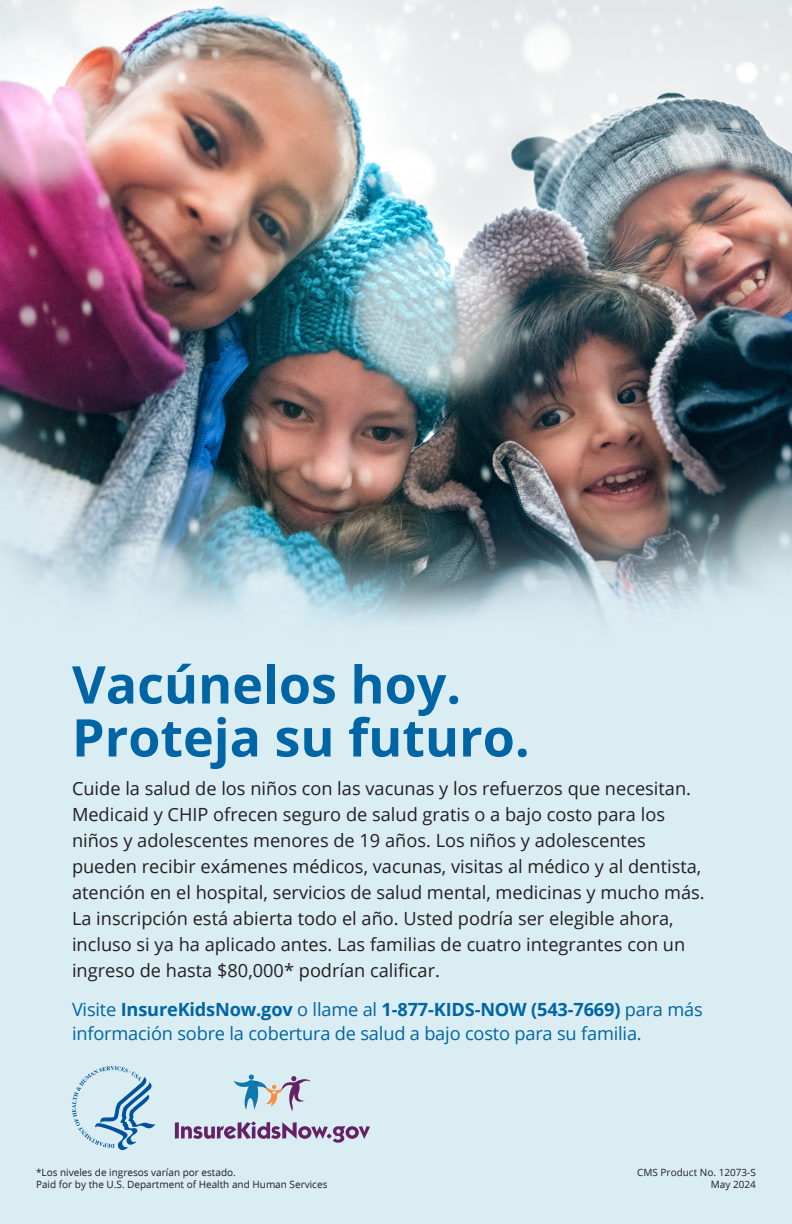
<style>
.page{position:relative;width:792px;height:1224px;background:#fff}
.page>*{position:absolute;margin:0;border:0;box-sizing:border-box;transform-origin:0 0}
.headlines{font:700 52px/53px "Open Sans";color:#0065a4}
.body{font:18.2px/26px "Open Sans";color:#231f20}
.body-2{font:18.2px/24px "Open Sans";letter-spacing:-.01em;color:#0065a4}
.body-3{font:10px/12px "Open Sans";color:#231f20;text-align:right}
.s1{font-weight:700}
</style>
<div class="page">
<img style="left:1px;top:0;width:791px;height:1223px">
<svg style="left:72px;top:1066px;width:83px;height:85px;background:#b6d3e4"></svg>
<svg style="left:234px;top:1075px;width:77px;height:36px;background:#b6c7d5"></svg>
<svg style="left:175px;top:1121px;width:195px;height:22px;background:#b0a5c0"></svg>
<p class="headlines" style="left:72px;top:657px;width:459px">Vacúnelos hoy.<br>Proteja su futuro.</p>
<p class="body" style="left:72px;top:775px;width:634px">Cuide la salud de los niños con las vacunas y los refuerzos que necesitan.<br>Medicaid y CHIP ofrecen seguro de salud gratis o a bajo costo para los niños y adolescentes menores de 19 años. Los niños y adolescentes pueden recibir exámenes médicos, vacunas, visitas al médico y al dentista, atención en el hospital, servicios de salud mental, medicinas y mucho más.<br>La inscripción está abierta todo el año. Usted podría ser elegible ahora, incluso si ya ha aplicado antes. Las familias de cuatro integrantes con un ingreso de hasta $80,000* podrían calificar.</p>
<p class="body-2" style="left:72px;top:997px;width:632px">Visite <span class="s1">InsureKidsNow.gov</span> o llame al <span class="s1">1-877-KIDS-NOW (543-7669)</span> para más información sobre la cobertura de salud a bajo costo para su familia.</p>
<p class="body-3" style="left:36px;top:1166px;width:293px;text-align:left">*Los niveles de ingresos varían por estado.<br>Paid for by the U.S. Department of Health and Human Services</p>
<p class="body-3" style="left:637px;top:1166px;width:120px">CMS Product No. 12073-S<br>May 2024</p>
</div>
